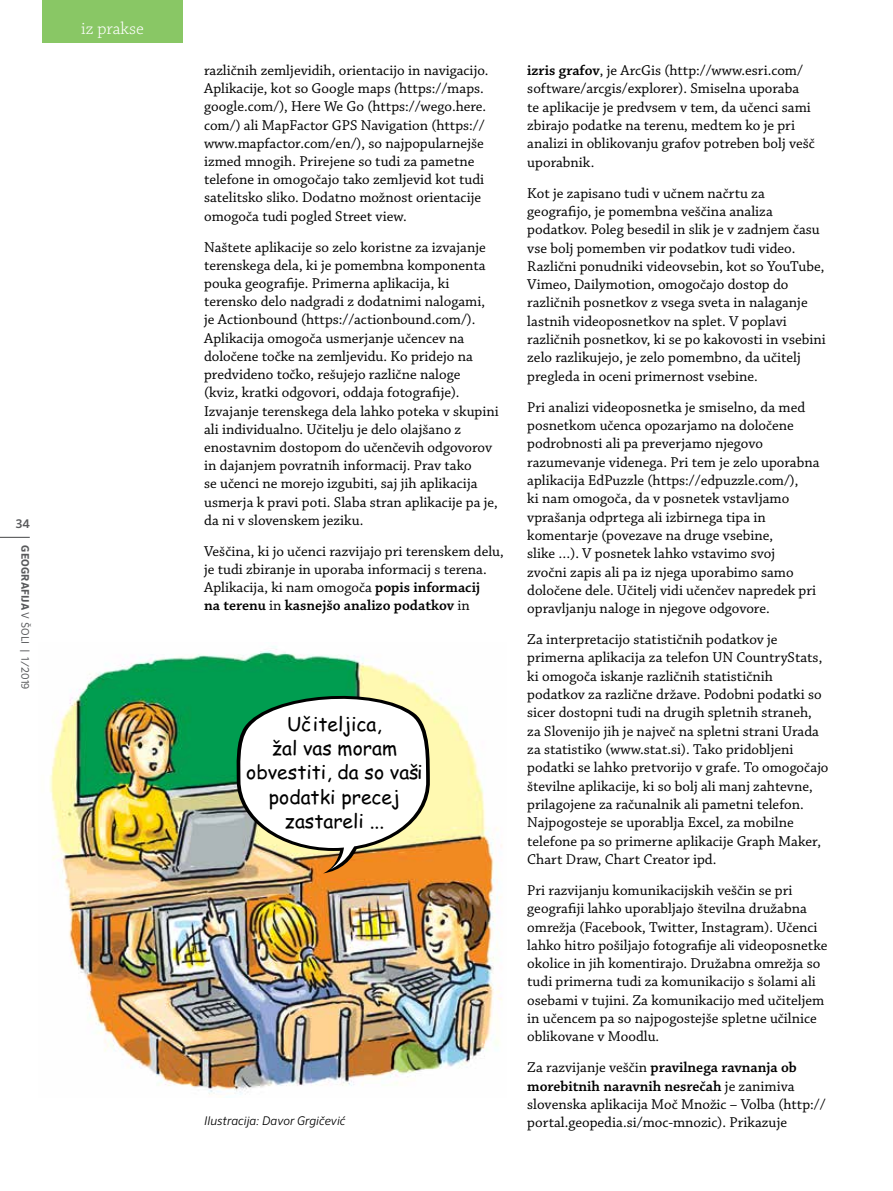
<style>
.page{position:relative;width:893px;height:1191px;background:#fff}
.page>*{position:absolute;margin:0;border:0;box-sizing:border-box;transform-origin:0 0}
.t1{font:19.35px/24.3px "Comic Sans MS";color:#000;text-align:center}
.t2{font:300 18px "Chaparral Pro";color:#fff}
.t3{font:15px/18.3px "Chaparral Pro";color:#000}
.t4{font:italic 300 12px "Sero Pro";color:#000}
.t5{font:500 12px "Sero Pro";color:#58595b}
.t6{font:10.5px "Sero Pro";letter-spacing:.005em;color:#58595b}
.s1{font-weight:700}
.s2{font-style:italic}
.s3{font-weight:600}
</style>
<div class="page">
<img style="left:49px;top:646px;width:453px;height:449px">
<svg style="left:235px;top:685px;width:196px;height:188px"></svg>
<hr style="left:0;top:537px;width:30px;height:1px;background:#58595b">
<div style="left:43px;top:0;width:140px;height:43px;background:#89c765"></div>
<p class="t2" style="left:81px;top:18px;width:64px">iz prakse</p>
<p class="t5" style="left:16px;top:516px;width:15px">34</p>
<p class="t6" style="left:32px;top:545px;width:146px;rotate:90deg"><span class="s1">Geografija</span> v šoli | 1/2019</p>
<p class="t3" style="left:204px;top:62px;width:286px">različnih zemljevidih, orientacijo in navigacijo.<br>Aplikacije, kot so Google maps <span class="s2">(</span>https://maps. google.com/), Here We Go (https://wego.here. com/) ali MapFactor GPS Navigation (https:// www.mapfactor.com/en/), so najpopularnejše izmed mnogih. Prirejene so tudi za pametne telefone in omogočajo tako zemljevid kot tudi satelitsko sliko. Dodatno možnost orientacije omogoča tudi pogled Street view.</p>
<p class="t3" style="left:204px;top:238px;width:296px">Naštete aplikacije so zelo koristne za izvajanje terenskega dela, ki je pomembna komponenta pouka geografije. Primerna aplikacija, ki terensko delo nadgradi z dodatnimi nalogami, je Actionbound (https://actionbound.com/).<br>Aplikacija omogoča usmerjanje učencev na določene točke na zemljevidu. Ko pridejo na predvideno točko, rešujejo različne naloge<br>(kviz, kratki odgovori, oddaja fotografije).<br>Izvajanje terenskega dela lahko poteka v skupini ali individualno. Učitelju je delo olajšano z enostavnim dostopom do učenčevih odgovorov in dajanjem povratnih informacij. Prav tako<br>se učenci ne morejo izgubiti, saj jih aplikacija usmerja k pravi poti. Slaba stran aplikacije pa je, da ni v slovenskem jeziku.</p>
<p class="t3" style="left:204px;top:542px;width:301px">Veščina, ki jo učenci razvijajo pri terenskem delu, je tudi zbiranje in uporaba informacij s terena.<br>Aplikacija, ki nam omogoča <span class="s3">popis informacij<br>na terenu</span> in <span class="s3">kasnejšo analizo podatkov</span> in</p>
<p class="t1" style="left:246px;top:711px;width:178px">Učiteljica,<br>žal vas moram obvestiti, da so vaši podatki precej zastareli ...</p>
<p class="t4" style="left:204px;top:1113px;width:143px">Ilustracija: Davor Grgičević</p>
<p class="t3" style="left:527px;top:62px;width:289px"><span class="s3">izris grafov</span>, je ArcGis (http://www.esri.com/ software/arcgis/explorer). Smiselna uporaba<br>te aplikacije je predvsem v tem, da učenci sami zbirajo podatke na terenu, medtem ko je pri analizi in oblikovanju grafov potreben bolj vešč uporabnik.</p>
<p class="t3" style="left:527px;top:184px;width:300px">Kot je zapisano tudi v učnem načrtu za geografijo, je pomembna veščina analiza podatkov. Poleg besedil in slik je v zadnjem času vse bolj pomemben vir podatkov tudi video.<br>Različni ponudniki videovsebin, kot so YouTube, Vimeo, Dailymotion, omogočajo dostop do različnih posnetkov z vsega sveta in nalaganje lastnih videoposnetkov na splet. V poplavi različnih posnetkov, ki se po kakovosti in vsebini zelo razlikujejo, je zelo pomembno, da učitelj pregleda in oceni primernost vsebine.</p>
<p class="t3" style="left:527px;top:398px;width:294px">Pri analizi videoposnetka je smiselno, da med posnetkom učenca opozarjamo na določene podrobnosti ali pa preverjamo njegovo razumevanje videnega. Pri tem je zelo uporabna aplikacija EdPuzzle (https://edpuzzle.com/),<br>ki nam omogoča, da v posnetek vstavljamo vprašanja odprtega ali izbirnega tipa in komentarje (povezave na druge vsebine,<br>slike …). V posnetek lahko vstavimo svoj<br>zvočni zapis ali pa iz njega uporabimo samo določene dele. Učitelj vidi učenčev napredek pri opravljanju naloge in njegove odgovore.</p>
<p class="t3" style="left:527px;top:631px;width:303px">Za interpretacijo statističnih podatkov je primerna aplikacija za telefon UN CountryStats, ki omogoča iskanje različnih statističnih podatkov za različne države. Podobni podatki so sicer dostopni tudi na drugih spletnih straneh, za Slovenijo jih je največ na spletni strani Urada za statistiko (www.stat.si). Tako pridobljeni podatki se lahko pretvorijo v grafe. To omogočajo številne aplikacije, ki so bolj ali manj zahtevne, prilagojene za računalnik ali pametni telefon.<br>Najpogosteje se uporablja Excel, za mobilne telefone pa so primerne aplikacije Graph Maker, Chart Draw, Chart Creator ipd.</p>
<p class="t3" style="left:527px;top:881px;width:302px">Pri razvijanju komunikacijskih veščin se pri geografiji lahko uporabljajo številna družabna omrežja (Facebook, Twitter, Instagram). Učenci lahko hitro pošiljajo fotografije ali videoposnetke okolice in jih komentirajo. Družabna omrežja so tudi primerna tudi za komunikacijo s šolami ali osebami v tujini. Za komunikacijo med učiteljem in učencem pa so najpogostejše spletne učilnice oblikovane v Moodlu.</p>
<p class="t3" style="left:527px;top:1059px;width:300px">Za razvijanje veščin <span class="s3">pravilnega ravnanja ob morebitnih naravnih nesrečah</span> je zanimiva slovenska aplikacija Moč Množic – Volba (http:// portal.geopedia.si/moc-mnozic). Prikazuje</p>
</div>
